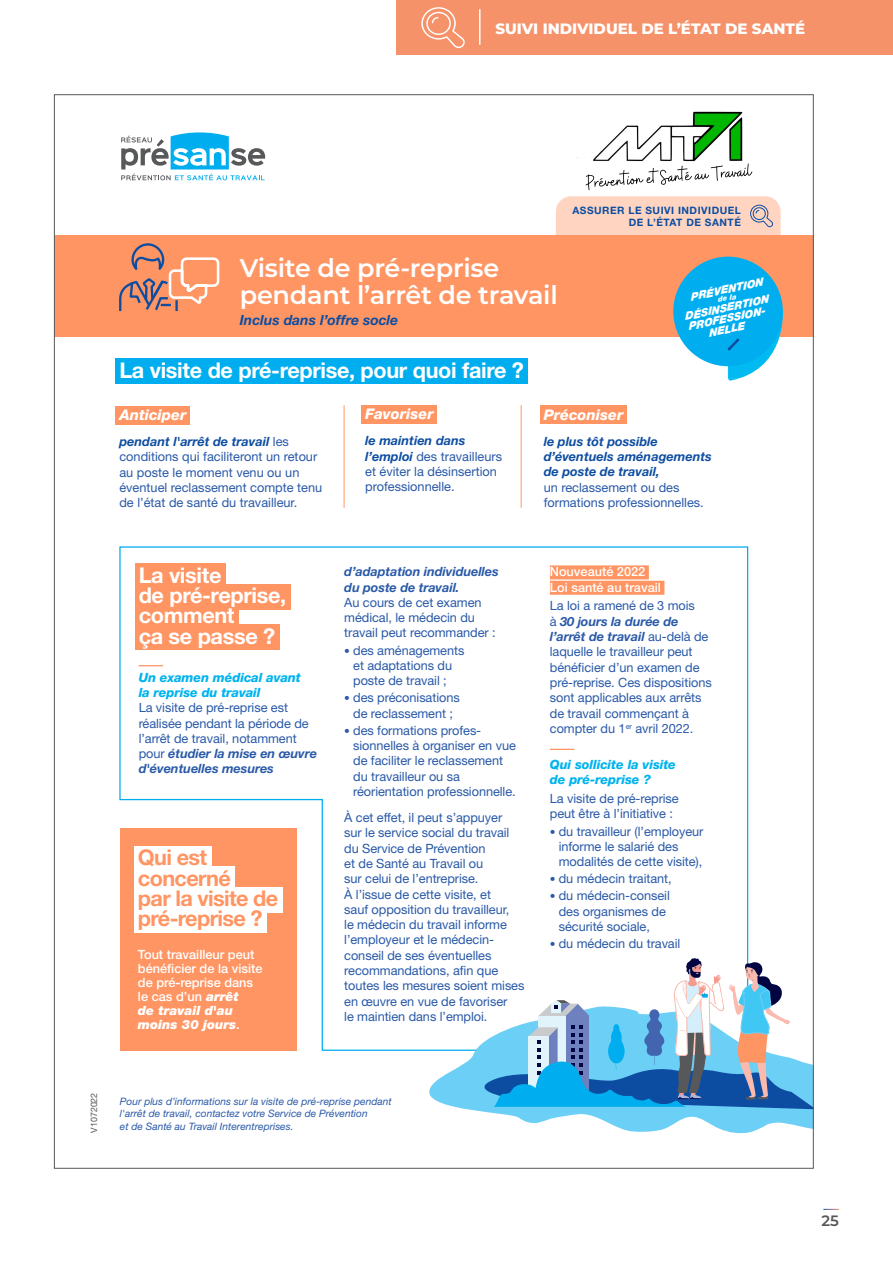
<style>
.page{position:relative;width:893px;height:1263px;background:#fff}
.page>*{position:absolute;margin:0;border:0;box-sizing:border-box;transform-origin:0 0}
.t1{font:600 25.5px/26.7px "Montserrat";letter-spacing:-.01em;color:#fff}
.t2{font:700 21.6px/20.4px "Helvetica Neue LT Std";letter-spacing:-.015em;color:#fff}
.t3{font:700 21.6px/20.4px "Helvetica Neue LT Std";letter-spacing:-.03em;color:#ff9563}
.t4{font:800 15px "Montserrat";color:#fff}
.t5{font:600 15px "Montserrat";color:#57585a}
.t6{font:italic 800 14.7px "Helvetica Neue LT Std";color:#fff}
.t7{font:italic 700 13.95px "Helvetica Neue LT Std";color:#0d4da1}
.t8{font:12.75px/15.3px "Helvetica Neue LT Std";letter-spacing:-.005em;color:#2959a8}
.t9{font:500 12.75px/14px "Helvetica Neue LT Std";color:#fff}
.t10{font:italic 700 12.75px/15.3px "Helvetica Neue LT Std";color:#0d4da1}
.t11{font:italic 800 12.75px/15.3px "Helvetica Neue LT Std";letter-spacing:-.01em;color:#00b3ef}
.t12{font:italic 900 10.95px "Helvetica Neue LT Std";color:#fff}
.t13{font:italic 10.2px/12.8px "Helvetica Neue LT Std";color:#2959a8}
.t14{font:700 10.2px/11.4px "Helvetica Neue LT Std";letter-spacing:.05em;color:#0d4da1;text-align:right}
.t15{font:8.85px "Helvetica Neue LT Std";color:#57585a}
.t16{font:italic 900 7.2px "Helvetica Neue LT Std";color:#fff}
.s1{font-weight:700;font-style:italic;color:#0d4da1}
.s2{font-weight:400;font-style:normal;color:#2959a8}
.s3{font-weight:800;font-style:italic;color:#00b3ef}
.s4{font-weight:700;font-style:italic}
.s5{font-weight:900;font-style:italic}
.s6{font-weight:500;font-size:11.4px}
</style>
<div class="page">
<svg style="left:823px;top:1209px;width:16px;height:1px"></svg>
<div style="left:396px;top:0;width:497px;height:54px;background:#f6926a"></div>
<svg style="left:421px;top:7px;width:44px;height:41px"></svg>
<hr style="left:479px;top:9px;width:1px;height:36px;background:#fff">
<div style="left:556px;top:196px;width:225px;height:68px;background:#ffd5c1;border-radius:15px"></div>
<svg style="left:750px;top:204px;width:24px;height:23px"></svg>
<div style="left:54px;top:235px;width:759px;height:101px;background:#ff9563"></div>
<div style="left:673px;top:257px;width:110px;height:109px;background:#00aeef;border-radius:50%"></div>
<svg style="left:725px;top:311px;width:62px;height:69px"></svg>
<svg style="left:119px;top:546px;width:630px;height:505px"></svg>
<div style="left:135px;top:563px;width:90px;height:26px;background:#ff9563"></div>
<div style="left:135px;top:584px;width:155px;height:25px;background:#ff9563"></div>
<div style="left:135px;top:604px;width:104px;height:26px;background:#ff9563"></div>
<div style="left:135px;top:625px;width:144px;height:25px;background:#ff9563"></div>
<svg style="left:139px;top:665px;width:24px;height:1px"></svg>
<div style="left:550px;top:565px;width:99px;height:14px;background:#ff9563"></div>
<div style="left:550px;top:581px;width:114px;height:14px;background:#ff9563"></div>
<svg style="left:550px;top:749px;width:24px;height:1px"></svg>
<div style="left:116px;top:358px;width:412px;height:26px;background:#00aeef"></div>
<hr style="left:521px;top:405px;width:1px;height:103px;background:#ff9563">
<hr style="left:344px;top:405px;width:1px;height:103px;background:#ff9563">
<div style="left:116px;top:406px;width:74px;height:18px;background:#ff9563"></div>
<div style="left:120px;top:828px;width:177px;height:222px;background:#ff9563"></div>
<div style="left:134px;top:846px;width:77px;height:25px;background:#fff"></div>
<div style="left:134px;top:866px;width:101px;height:26px;background:#fff"></div>
<div style="left:134px;top:887px;width:149px;height:25px;background:#fff"></div>
<div style="left:134px;top:907px;width:133px;height:26px;background:#fff"></div>
<svg style="left:119px;top:243px;width:101px;height:68px"></svg>
<svg style="left:429px;top:1006px;width:383px;height:128px"></svg>
<svg style="left:461px;top:958px;width:351px;height:151px"></svg>
<div style="left:362px;top:405px;width:75px;height:18px;background:#ff9563"></div>
<div style="left:540px;top:405px;width:87px;height:19px;background:#ff9563"></div>
<svg style="left:121px;top:132px;width:145px;height:49px"></svg>
<img style="left:585px;top:111px;width:168px;height:80px">
<p class="t4" style="left:495px;top:18px;width:311px">SUIVI INDIVIDUEL DE L’ÉTAT DE SANTÉ</p>
<p class="t1" style="left:240px;top:253px;width:319px">Visite de pré-reprise pendant l’arrêt de travail</p>
<p class="t7" style="left:240px;top:311px;width:160px">Inclus dans l’offre socle</p>
<p class="t14" style="left:572px;top:204px;width:170px">ASSURER LE SUIVI INDIVIDUEL<br>DE L’ÉTAT DE SANTÉ</p>
<p class="t12" style="left:689px;top:290px;width:76px;rotate:-12deg">PRÉVENTION</p>
<p class="t16" style="left:717px;top:296px;width:20px;rotate:-12deg">de la</p>
<p class="t12" style="left:683px;top:310px;width:87px;rotate:-12deg">DÉSINSERTION</p>
<p class="t12" style="left:687px;top:320px;width:80px;rotate:-12deg">PROFESSION-</p>
<p class="t12" style="left:707px;top:327px;width:38px;rotate:-12deg">NELLE</p>
<p class="t2" style="left:119px;top:359px;width:406px">La visite de pré-reprise, pour quoi faire ?</p>
<p class="t6" style="left:119px;top:406px;width:69px">Anticiper</p>
<p class="t8" style="left:119px;top:434px;width:204px"><span class="s1">pendant l'arrêt de travail</span> les conditions qui faciliteront un retour au poste le moment venu ou un éventuel reclassement compte tenu de l’état de santé du travailleur.</p>
<p class="t6" style="left:365px;top:405px;width:70px">Favoriser</p>
<p class="t8" style="left:365px;top:433px;width:138px"><span class="s1">le maintien dans l’emploi</span> des travailleurs et éviter la désinsertion professionnelle.</p>
<p class="t6" style="left:544px;top:406px;width:81px">Préconiser</p>
<p class="t10" style="left:544px;top:433px;width:170px">le plus tôt possible d’éventuels aménagements de poste de travail,<br><span class="s2">un reclassement ou des formations professionnelles.</span></p>
<p class="t2" style="left:139px;top:564px;width:149px">La visite<br>de pré-reprise, comment<br>ça se passe ?</p>
<p class="t8" style="left:139px;top:669px;width:180px"><span class="s3">Un examen médical avant<br>la reprise du travail<br></span>La visite de pré-reprise est réalisée pendant la période de l’arrêt de travail, notamment pour <span class="s4">étudier la mise en œuvre d'éventuelles mesures</span></p>
<p class="t3" style="left:138px;top:847px;width:142px">Qui est concerné<br>par la visite de pré-reprise ?</p>
<p class="t9" style="left:138px;top:947px;width:126px">Tout travailleur peut bénéficier de la visite de pré-reprise dans le cas d’un <span class="s5">arrêt<br>de travail d'au moins 30 jours</span>.</p>
<p class="t8" style="left:344px;top:564px;width:156px"><span class="s4">d’adaptation individuelles du poste de travail.<br></span>Au cours de cet examen médical, le médecin du travail peut recommander :</p>
<p class="t8" style="left:353px;top:642px;width:113px;text-indent:-9px"><span class="s6">•</span> des aménagements et adaptations du poste de travail ;</p>
<p class="t8" style="left:344px;top:690px;width:117px;text-align:center"><span class="s6">•</span> des préconisations de reclassement ;</p>
<p class="t8" style="left:353px;top:722px;width:164px;text-indent:-9px"><span class="s6">•</span> des formations profes&shy;sionnelles à organiser en vue de faciliter le reclassement du travailleur ou sa réorientation professionnelle.</p>
<p class="t8" style="left:344px;top:810px;width:182px">À cet effet, il peut s’appuyer<br>sur le service social du travail du Service de Prévention<br>et de Santé au Travail ou<br>sur celui de l’entreprise.<br>À l’issue de cette visite, et<br>sauf opposition du travailleur,<br>le médecin du travail informe l’employeur et le médecin&shy;conseil de ses éventuelles recommandations, afin que toutes les mesures soient mises en œuvre en vue de favoriser<br>le maintien dans l’emploi.</p>
<p class="t9" style="left:550px;top:564px;width:113px;line-height:15.3px">Nouveauté 2022<br>Loi santé au travail</p>
<p class="t8" style="left:550px;top:598px;width:163px">La loi a ramené de 3 mois<br>à <span class="s4">30 jours la durée de l’arrêt de travail</span> au-delà de laquelle le travailleur peut bénéficier d’un examen de pré-reprise. Ces dispositions sont applicables aux arrêts de travail commençant à compter du 1<sup>er</sup> avril 2022.</p>
<p class="t11" style="left:550px;top:757px;width:128px">Qui sollicite la visite de pré-reprise ?</p>
<p class="t8" style="left:550px;top:791px;width:130px">La visite de pré-reprise peut être à l’initiative :</p>
<p class="t8" style="left:559px;top:823px;width:146px;text-indent:-9px"><span class="s6">•</span> du travailleur (l’employeur informe le salarié des modalités de cette visite),</p>
<p class="t8" style="left:550px;top:871px;width:123px"><span class="s6">•</span> du médecin traitant,</p>
<p class="t8" style="left:559px;top:888px;width:113px;text-indent:-9px"><span class="s6">•</span> du médecin-conseil des organismes de sécurité sociale,</p>
<p class="t8" style="left:550px;top:936px;width:132px"><span class="s6">•</span> du médecin du travail</p>
<p class="t15" style="left:89px;top:1133px;width:42px;rotate:-90deg">V1072022</p>
<p class="t13" style="left:120px;top:1094px;width:273px">Pour plus d’informations sur la visite de pré-reprise pendant l'arrêt de travail, contactez votre Service de Prévention<br>et de Santé au Travail Interentreprises.</p>
<p class="t5" style="left:821px;top:1210px;width:19px">25</p>
</div>
